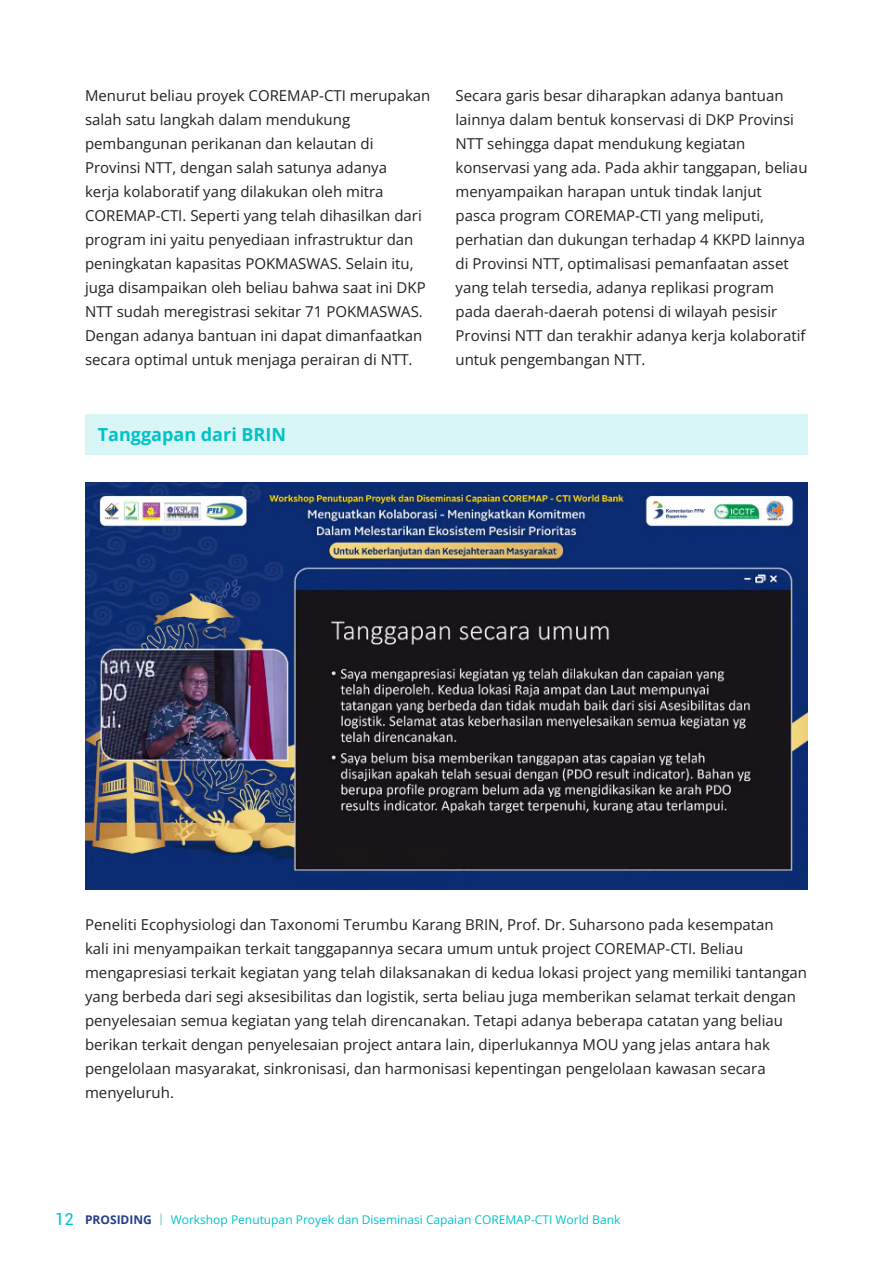
<style>
.page{position:relative;width:893px;height:1263px;background:#fff}
.page>*{position:absolute;margin:0;border:0;box-sizing:border-box;transform-origin:0 0}
.t1{font:700 18px "Open Sans";color:#00c2c7}
.t2{font:15px/24px "Open Sans";color:#231f20}
.t3{font:12px "Open Sans";color:#00c2c7}
.t4{font:700 12px "Open Sans";color:#253f8e}
.s1{font-family:"Roboto";font-weight:400;font-size:16.5px;color:#00c2c7}
</style>
<div class="page">
<svg style="left:160px;top:1213px;width:2px;height:12px"></svg>
<div style="left:85px;top:414px;width:723px;height:40px;background:#d9f6f7"></div>
<img style="left:85px;top:483px;width:723px;height:406px">
<p class="t2" style="left:85px;top:83px;width:347px">Menurut beliau proyek COREMAP-CTI merupakan salah satu langkah dalam mendukung pembangunan perikanan dan kelautan di Provinsi NTT, dengan salah satunya adanya<br>kerja kolaboratif yang dilakukan oleh mitra COREMAP-CTI. Seperti yang telah dihasilkan dari program ini yaitu penyediaan infrastruktur dan peningkatan kapasitas POKMASWAS. Selain itu, juga disampaikan oleh beliau bahwa saat ini DKP NTT sudah meregistrasi sekitar 71 POKMASWAS.<br>Dengan adanya bantuan ini dapat dimanfaatkan secara optimal untuk menjaga perairan di NTT.</p>
<p class="t2" style="left:455px;top:83px;width:353px">Secara garis besar diharapkan adanya bantuan lainnya dalam bentuk konservasi di DKP Provinsi NTT sehingga dapat mendukung kegiatan konservasi yang ada. Pada akhir tanggapan, beliau menyampaikan harapan untuk tindak lanjut<br>pasca program COREMAP-CTI yang meliputi, perhatian dan dukungan terhadap 4 KKPD lainnya di Provinsi NTT, optimalisasi pemanfaatan asset yang telah tersedia, adanya replikasi program pada daerah-daerah potensi di wilayah pesisir Provinsi NTT dan terakhir adanya kerja kolaboratif untuk pengembangan NTT.</p>
<p class="t1" style="left:98px;top:422px;width:190px">Tanggapan dari BRIN</p>
<p class="t2" style="left:85px;top:912px;width:723px">Peneliti Ecophysiologi dan Taxonomi Terumbu Karang BRIN, Prof. Dr. Suharsono pada kesempatan<br>kali ini menyampaikan terkait tanggapannya secara umum untuk project COREMAP-CTI. Beliau mengapresiasi terkait kegiatan yang telah dilaksanakan di kedua lokasi project yang memiliki tantangan yang berbeda dari segi aksesibilitas dan logistik, serta beliau juga memberikan selamat terkait dengan penyelesaian semua kegiatan yang telah direncanakan. Tetapi adanya beberapa catatan yang beliau berikan terkait dengan penyelesaian project antara lain, diperlukannya MOU yang jelas antara hak pengelolaan masyarakat, sinkronisasi, dan harmonisasi kepentingan pengelolaan kawasan secara menyeluruh.</p>
<p class="t4" style="left:55px;top:1211px;width:98px"><span class="s1">12</span> PROSIDING</p>
<p class="t3" style="left:171px;top:1211px;width:451px">Workshop Penutupan Proyek dan Diseminasi Capaian COREMAP-CTI World Bank</p>
</div>
